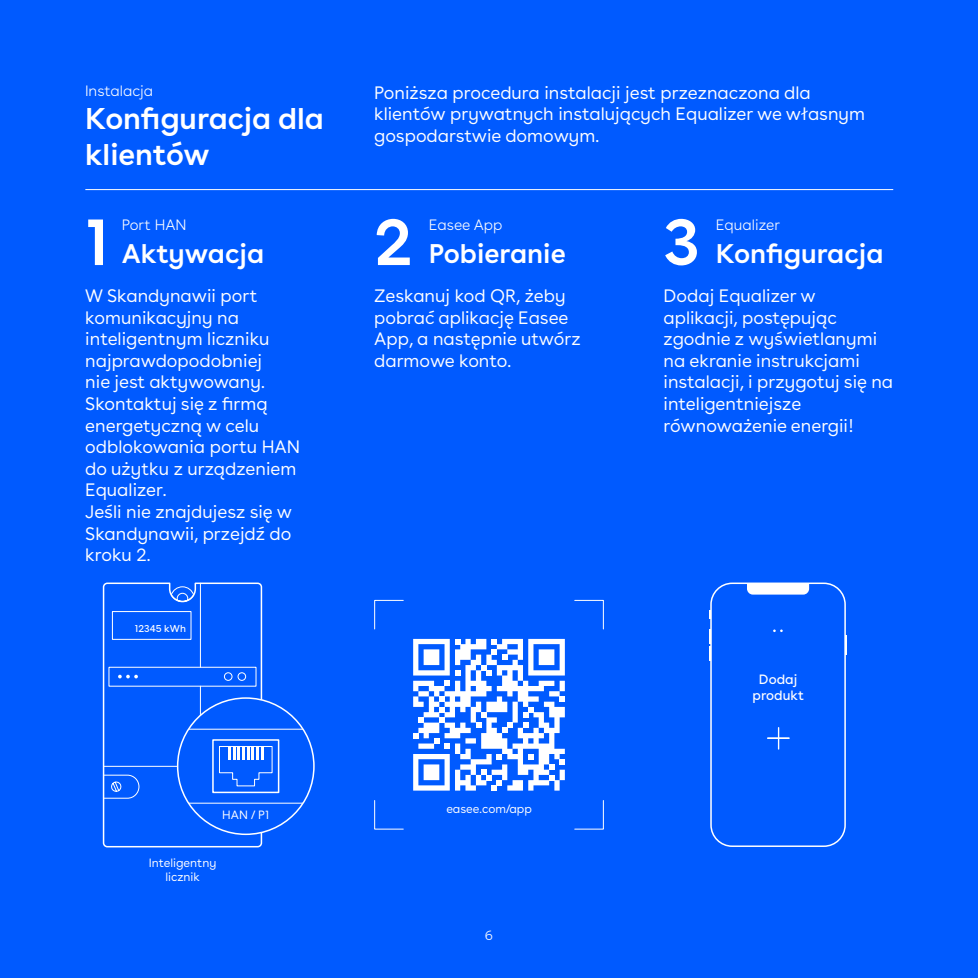
<style>
.page{position:relative;width:978px;height:978px;background:#005aff}
.page>*{position:absolute;margin:0;border:0;box-sizing:border-box;transform-origin:0 0}
.BIG_numbers_white{font:600 66px "Buenos Aires";color:#fff}
.Title_white{font:600 30px/36px "Buenos Aires";color:#fff}
.Title_white_small{font:600 27px "Buenos Aires";color:#fff}
.Body_white{font:18px/21.6px "Buenos Aires";color:#fff}
.Subtitle_light_white{font:300 15px "Buenos Aires";color:#fff}
.t1{font:13.5px/16.2px "Buenos Aires";color:#fff;text-align:center}
.t2{font:300 13.5px "Buenos Aires";color:#fff}
.t3{font:12px/14.4px "Buenos Aires";color:#fff;text-align:center}
.t4{font:9.9px "Buenos Aires";color:#fff}
</style>
<div class="page">
<hr style="left:85px;top:189px;width:808px;height:1px;background:#fff">
<div style="left:710px;top:583px;width:136px;height:264px;border:2px solid #fff;border-radius:21px"></div>
<svg style="left:747px;top:583px;width:62px;height:12px"></svg>
<svg style="left:709px;top:611px;width:2px;height:8px"></svg>
<svg style="left:845px;top:635px;width:2px;height:19px"></svg>
<svg style="left:709px;top:629px;width:2px;height:31px"></svg>
<svg style="left:773px;top:629px;width:10px;height:3px"></svg>
<svg style="left:767px;top:727px;width:23px;height:23px"></svg>
<svg style="left:374px;top:599px;width:30px;height:31px"></svg>
<svg style="left:574px;top:599px;width:30px;height:31px"></svg>
<svg style="left:574px;top:800px;width:30px;height:30px"></svg>
<svg style="left:374px;top:800px;width:30px;height:30px"></svg>
<svg style="left:413px;top:639px;width:152px;height:152px"></svg>
<svg style="left:102px;top:586px;width:161px;height:262px"></svg>
<div style="left:178px;top:698px;width:136px;height:136px;background:#005aff;border-radius:50%"></div>
<hr style="left:185px;top:729px;width:122px;height:1px;background:#fff">
<hr style="left:185px;top:803px;width:122px;height:1px;background:#fff">
<div style="left:212px;top:739px;width:67px;height:54px;border:2px solid #fff"></div>
<svg style="left:103px;top:582px;width:170px;height:217px"></svg>
<p class="Subtitle_light_white" style="left:85px;top:79px;width:70px">Instalacja</p>
<p class="Title_white" style="left:85px;top:97px;width:240px">Konfiguracja dla klientów</p>
<p class="BIG_numbers_white" style="left:85px;top:187px;width:26px">1</p>
<p class="Subtitle_light_white" style="left:122px;top:213px;width:66px">Port HAN</p>
<p class="Title_white_small" style="left:122px;top:231px;width:144px">Aktywacja</p>
<p class="Body_white" style="left:85px;top:283px;width:217px">W Skandynawii port komunikacyjny na inteligentnym liczniku najprawdopodobniej<br>nie jest aktywowany.<br>Skontaktuj się z firmą energetyczną w celu odblokowania portu HAN do użytku z urządzeniem<br>Equalizer.</p>
<p class="Body_white" style="left:85px;top:499px;width:208px;text-align:justify">Jeśli nie znajdujesz się w Skandynawii, przejdź do kroku 2.</p>
<p class="t4" style="left:135px;top:621px;width:53px">12345 kWh</p>
<p class="t3" style="left:222px;top:807px;width:48px">HAN / P1</p>
<p class="t3" style="left:149px;top:854px;width:69px">Inteligentny licznik</p>
<p class="Body_white" style="left:374px;top:80px;width:492px">Poniższa procedura instalacji jest przeznaczona dla klientów prywatnych instalujących Equalizer we własnym gospodarstwie domowym.</p>
<p class="BIG_numbers_white" style="left:374px;top:187px;width:40px">2</p>
<p class="BIG_numbers_white" style="left:663px;top:187px;width:38px">3</p>
<p class="Subtitle_light_white" style="left:429px;top:213px;width:75px">Easee App</p>
<p class="Subtitle_light_white" style="left:716px;top:213px;width:66px">Equalizer</p>
<p class="Title_white_small" style="left:429px;top:231px;width:138px">Pobieranie</p>
<p class="Title_white_small" style="left:716px;top:231px;width:169px">Konfiguracja</p>
<p class="Body_white" style="left:374px;top:283px;width:208px">Zeskanuj kod QR, żeby pobrać aplikację Easee<br>App, a następnie utwórz darmowe konto.</p>
<p class="Body_white" style="left:664px;top:283px;width:231px">Dodaj Equalizer w aplikacji, postępując zgodnie z wyświetlanymi na ekranie instrukcjami instalacji, i przygotuj się na inteligentniejsze</p>
<p class="Body_white" style="left:664px;top:413px;width:192px">równoważenie energii!</p>
<p class="t3" style="left:446px;top:800px;width:87px">easee.com/app</p>
<p class="t2" style="left:485px;top:925px;width:10px">6</p>
<p class="t1" style="left:753px;top:670px;width:53px">Dodaj produkt</p>
</div>
